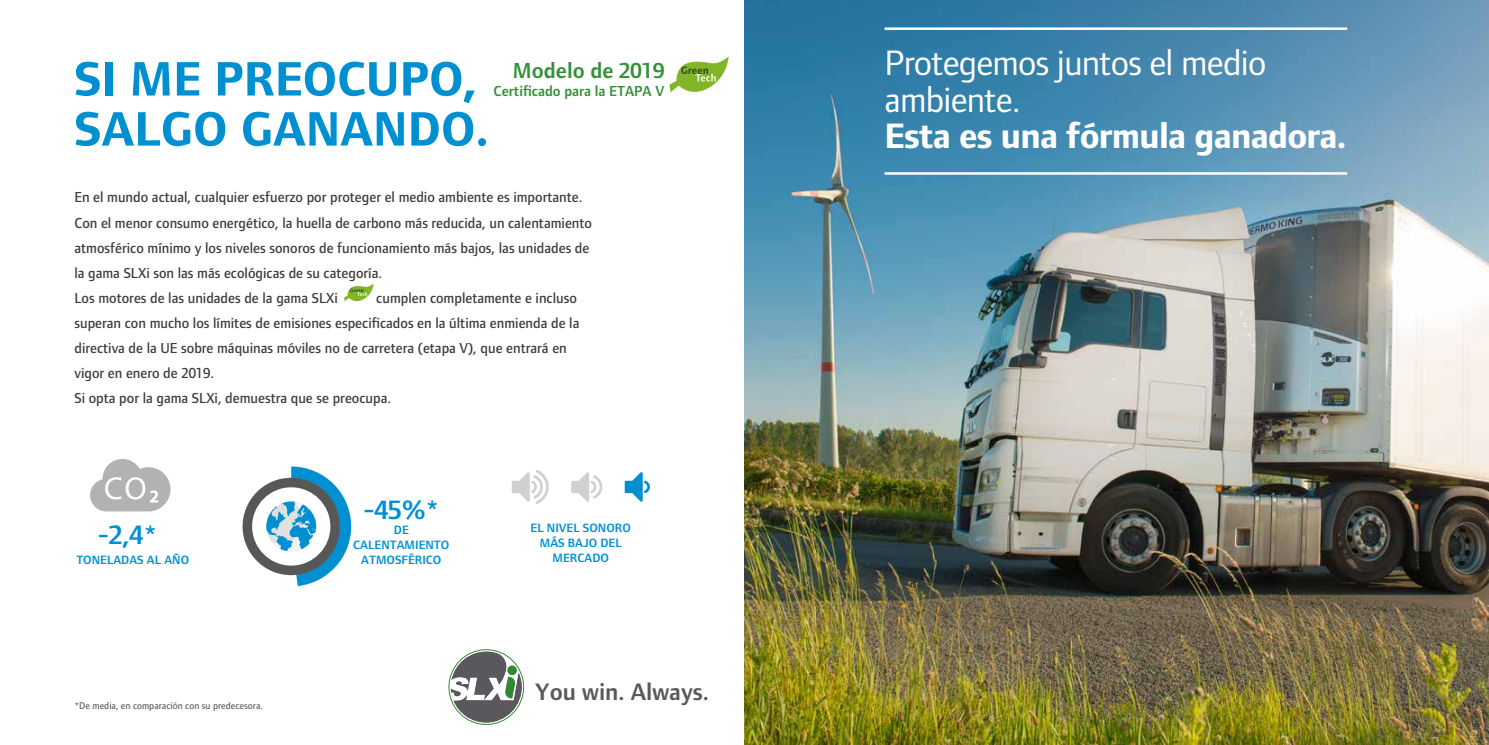
<style>
.page{position:relative;width:1489px;height:745px;background:#fff}
.page>*{position:absolute;margin:0;border:0;box-sizing:border-box;transform-origin:0 0}
.t1{font:700 50px/50px "Foundry Form Sans Blonde";color:#0090d2}
.t2{font:36.5px/36.5px "Foundry Form Sans Blonde";letter-spacing:-.02em;color:#fff}
.t3{font:700 36.5px "Foundry Form Sans Blonde";letter-spacing:-.02em;color:#fff}
.t4{font:600 27.5px "Foundry Form Sans Blonde";color:#0090d2}
.t5{font:600 24.62px "Foundry Form Sans Blonde";color:#5a585d}
.t6{font:600 22.5px "Foundry Form Sans Blonde";color:#359138}
.t7{font:500 15px/25px "Foundry Form Sans Blonde";color:#3c3c3b}
.t8{font:600 15px "Foundry Form Sans Blonde";color:#359138}
.t9{font:600 12.5px/15px "Foundry Form Sans Blonde";color:#0090d2;text-align:center}
.t10{font:500 10px "Foundry Form Sans Blonde";color:#646363}
</style>
<div class="page">
<svg style="left:242px;top:466px;width:109px;height:119px"></svg>
<svg style="left:90px;top:459px;width:80px;height:52px"></svg>
<svg style="left:511px;top:470px;width:37px;height:33px"></svg>
<svg style="left:571px;top:472px;width:31px;height:29px"></svg>
<svg style="left:624px;top:472px;width:26px;height:29px"></svg>
<svg style="left:344px;top:283px;width:30px;height:19px"></svg>
<img style="left:744px;top:0;width:744px;height:744px">
<hr style="left:884px;top:27px;width:462px;height:3px;background:#fff">
<hr style="left:884px;top:172px;width:462px;height:3px;background:#fff">
<svg style="left:449px;top:650px;width:74px;height:74px"></svg>
<div style="left:507px;top:665px;width:10px;height:9px;background:#328734;border-radius:50%"></div>
<div style="left:448px;top:648px;width:76px;height:76px;border:1px solid #328734;border-radius:50%"></div>
<svg style="left:669px;top:57px;width:59px;height:36px"></svg>
<h1 class="t1" style="left:74px;top:54px;width:416px">SI ME PREOCUPO,<br>SALGO GANANDO.</h1>
<h3 class="t6" style="left:513px;top:58px;width:153px">Modelo de 2019</h3>
<p class="t8" style="left:493px;top:83px;width:172px">Certificado para la ETAPA V</p>
<p class="t7" style="left:74px;top:185px;width:519px">En el mundo actual, cualquier esfuerzo por proteger el medio ambiente es importante.<br>Con el menor consumo energético, la huella de carbono más reducida, un calentamiento atmosférico mínimo y los niveles sonoros de funcionamiento más bajos, las unidades de la gama SLXi son las más ecológicas de su categoría.<br>Los motores de las unidades de la gama SLXi</p>
<p class="t7" style="left:74px;top:285px;width:506px;text-indent:302px">cumplen completamente e incluso superan con mucho los límites de emisiones especificados en la última enmienda de la directiva de la UE sobre máquinas móviles no de carretera (etapa V), que entrará en vigor en enero de 2019.<br>Si opta por la gama SLXi, demuestra que se preocupa.</p>
<h3 class="t4" style="left:98px;top:518px;width:61px">-2,4*</h3>
<p class="t9" style="left:76px;top:551px;width:114px">TONELADAS AL AÑO</p>
<p class="t10" style="left:74px;top:699px;width:190px">*De media, en comparación con su predecesora.</p>
<h3 class="t4" style="left:363px;top:494px;width:77px">-45%*</h3>
<p class="t9" style="left:353px;top:522px;width:97px">DE<br>CALENTAMIENTO<br>ATMOSFÉRICO</p>
<p class="t9" style="left:530px;top:519px;width:102px">EL NIVEL SONORO<br>MÁS BAJO DEL<br>MERCADO</p>
<h3 class="t5" style="left:535px;top:677px;width:175px">You win. Always.</h3>
<h2 class="t2" style="left:884px;top:44px;width:383px">Protegemos juntos el medio ambiente.</h2>
<h2 class="t3" style="left:884px;top:116px;width:463px">Esta es una fórmula ganadora.</h2>
</div>
